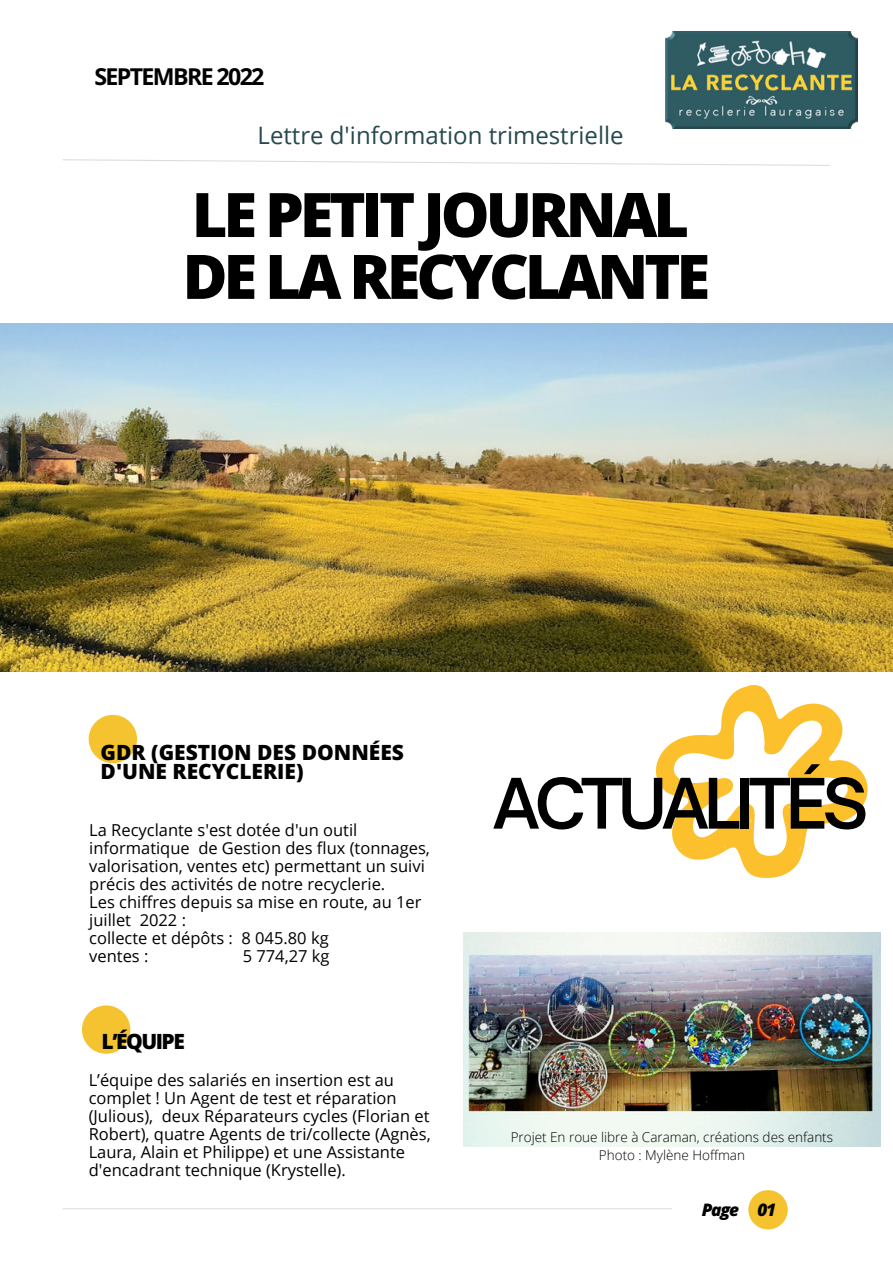
<style>
.page{position:relative;width:893px;height:1264px;background:#fff}
.page>*{position:absolute;margin:0;border:0;box-sizing:border-box;transform-origin:0 0}
.t1{font:600 66.6px "Open Sauce One";letter-spacing:-.07em;color:#000}
.t2{font:800 61.35px/61.8px "Open Sans";letter-spacing:-.065em;color:#000}
.t3{font:24px "Open Sans";color:#25484e}
.t4{font:700 23.25px "Open Sans";letter-spacing:-.07em;color:#000}
.t5{font:800 21px/19px "Open Sans";color:#000}
.t6{font:italic 800 17.25px "Open Sans";letter-spacing:-.07em;color:#000}
.t7{font:16.5px/18px "Open Sans";color:#000}
.t8{font:300 13.5px/18px "Open Sans";color:#000;text-align:center}
</style>
<div class="page">
<img style="left:0;top:324px;width:892px;height:347px">
<img style="left:464px;top:932px;width:415px;height:213px">
<svg style="left:63px;top:159px;width:767px;height:7px"></svg>
<hr style="left:63px;top:1208px;width:609px;height:1px;background:#000">
<div style="left:89px;top:715px;width:48px;height:48px;background:#f5c32f;border-radius:50%"></div>
<div style="left:748px;top:1190px;width:39px;height:39px;background:#f5c32f;border-radius:50%"></div>
<div style="left:82px;top:1005px;width:48px;height:48px;background:#f5c32f;border-radius:50%"></div>
<img style="left:665px;top:32px;width:192px;height:96px">
<svg style="left:655px;top:685px;width:213px;height:193px"></svg>
<h3 class="t4" style="left:94px;top:60px;width:172px">SEPTEMBRE 2022</h3>
<h3 class="t3" style="left:257px;top:118px;width:367px">Lettre d'information trimestrielle</h3>
<h2 class="t2" style="left:182px;top:182px;width:529px">LE PETITJOURNAL<br>DE LA RECYCLANTE</h2>
<p class="t5" style="left:101px;top:742px;width:305px">GDR (GESTION DES DONNÉES<br>D'UNE RECYCLERIE)</p>
<p class="t7" style="left:89px;top:820px;width:342px">La Recyclante s'est dotée d'un outil informatique de Gestion des flux (tonnages, valorisation, ventes etc) permettant un suivi précis des activités de notre recyclerie.<br>Les chiffres depuis sa mise en route, au 1er juillet 2022 :<br>collecte et dépôts : 8 045.80 kg<br>ventes :</p>
<p class="t7" style="left:243px;top:946px;width:88px">5 774,27 kg</p>
<p class="t5" style="left:102px;top:1031px;width:85px">L’ÉQUIPE</p>
<p class="t7" style="left:89px;top:1070px;width:343px">L’équipe des salariés en insertion est au complet ! Un Agent de test et réparation (Julious), deux Réparateurs cycles (Florian et Robert), quatre Agents de tri/collecte (Agnès, Laura, Alain et Philippe) et une Assistante d'encadrant technique (Krystelle).</p>
<h1 class="t1" style="left:492px;top:762px;width:377px">ACTUALITÉS</h1>
<p class="t8" style="left:510px;top:1127px;width:324px">Projet En roue libre à Caraman, créations des enfants<br>Photo : Mylène Hoffman</p>
<p class="t6" style="left:701px;top:1197px;width:76px">Page 01</p>
</div>
